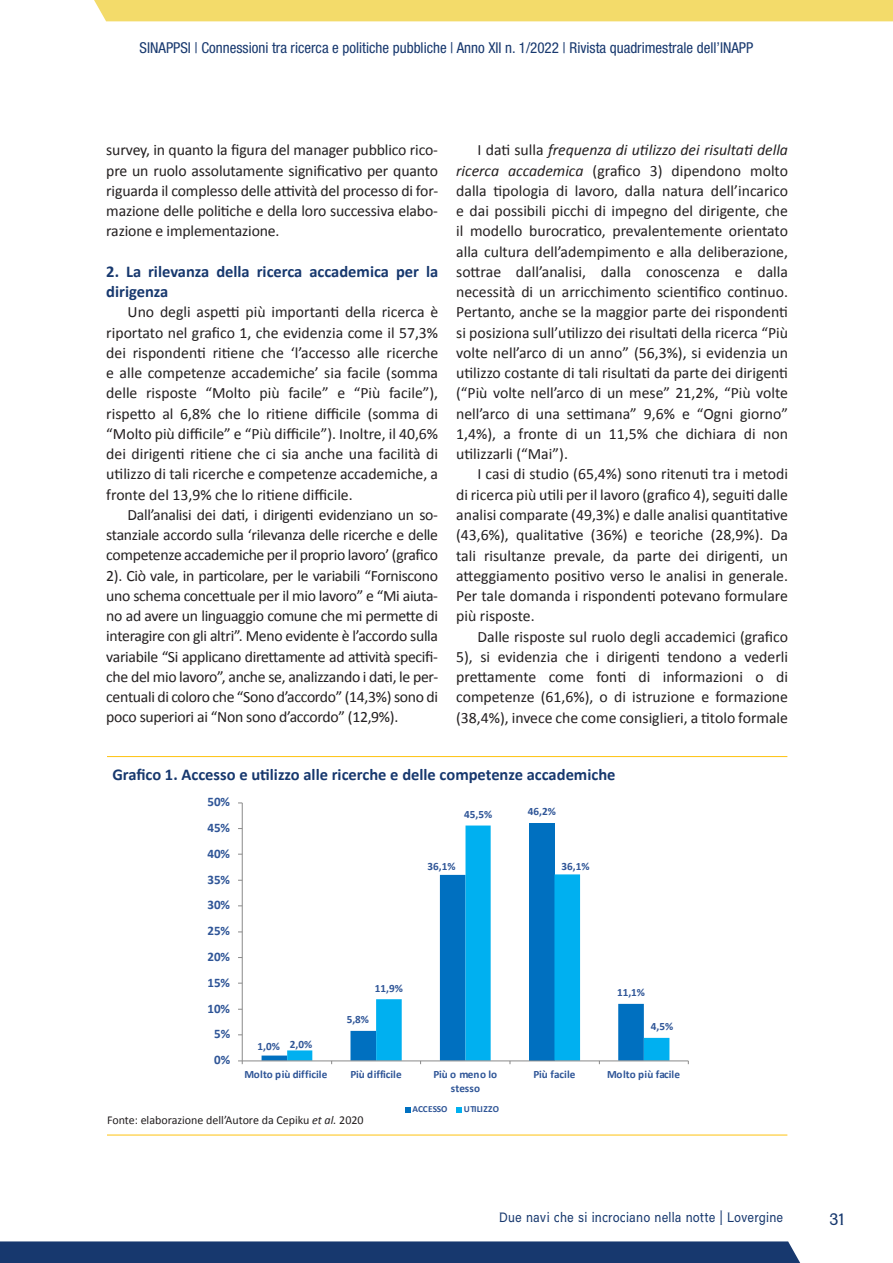
<style>
.page{position:relative;width:893px;height:1263px;background:#fff}
.page>*{position:absolute;margin:0;border:0;box-sizing:border-box;transform-origin:0 0}
.t1{font:700 16.5px/20.2px "Calibri";color:#17386e}
.t2{font:16.5px "Inapp";color:#17386e}
.t3{font:15.75px/20.2px "Calibri";color:#231f20;text-align:justify}
.t4{font:condensed 15px "Helvetica Neue LT Std";color:#17386e}
.t5{font:13.5px "Inapp";letter-spacing:.01em;color:#17386e;scale:.9 1}
.t6{font:700 13.05px "Calibri";letter-spacing:-.005em;color:#2f5597}
.t7{font:12px "Calibri";color:#231f20}
.t8{font:700 11.1px/14px "Calibri";letter-spacing:.005em;color:#2f5597;text-align:center}
.t9{font:700 9.3px "Calibri";letter-spacing:.02em;color:#2f5597}
.s1{font-style:italic}
</style>
<div class="page">
<div style="left:0;top:1241px;width:801px;height:22px;background:#17386e"></div>
<div style="left:94px;top:0;width:799px;height:21px;background:#f3db6a"></div>
<hr style="left:107px;top:756px;width:680px;height:1px;background:#fec210">
<hr style="left:107px;top:1135px;width:680px;height:1px;background:#fec210">
<svg style="left:287px;top:825px;width:382px;height:236px"></svg>
<hr style="left:242px;top:803px;width:1px;height:258px;background:#898989">
<hr style="left:242px;top:1061px;width:446px;height:1px;background:#898989">
<svg style="left:405px;top:1107px;width:5px;height:5px"></svg>
<svg style="left:457px;top:1107px;width:5px;height:5px"></svg>
<p class="t4" style="left:140px;top:39px;width:615px">SINAPPSI | Connessioni tra ricerca e politiche pubbliche | Anno XII n. 1/2022 | Rivista quadrimestrale dell’INAPP</p>
<p class="t3" style="left:106px;top:139px;width:333px">survey, in quanto la figura del manager pubblico rico&shy;pre un ruolo assolutamente significativo per quanto riguarda il complesso delle attività del processo di for&shy;mazione delle politiche e della loro successiva elabo&shy;razione e implementazione.</p>
<p class="t1" style="left:106px;top:261px;width:333px">2. La rilevanza della ricerca accademica per la dirigenza</p>
<p class="t3" style="left:106px;top:301px;width:333px;text-indent:21px">Uno degli aspetti più importanti della ricerca è riportato nel grafico 1, che evidenzia come il 57,3% dei rispondenti ritiene che ‘l’accesso alle ricerche e alle competenze accademiche’ sia facile (somma delle risposte “Molto più facile” e “Più facile”), rispetto al 6,8% che lo ritiene difficile (somma di “Molto più difficile” e “Più difficile”). Inoltre, il 40,6% dei dirigenti ritiene che ci sia anche una facilità di utilizzo di tali ricerche e competenze accademiche, a fronte del 13,9% che lo ritiene difficile.</p>
<p class="t3" style="left:106px;top:504px;width:333px;text-indent:21px">Dall’analisi dei dati, i dirigenti evidenziano un so&shy;stanziale accordo sulla ‘rilevanza delle ricerche e delle competenze accademiche per il proprio lavoro’ (grafico 2). Ciò vale, in particolare, per le variabili “Forniscono uno schema concettuale per il mio lavoro” e “Mi aiuta&shy;no ad avere un linguaggio comune che mi permette di interagire con gli altri”. Meno evidente è l’accordo sulla variabile “Si applicano direttamente ad attività specifi&shy;che del mio lavoro”, anche se, analizzando i dati, le per&shy;centuali di coloro che “Sono d’accordo” (14,3%) sono di poco superiori ai “Non sono d’accordo” (12,9%).</p>
<p class="t3" style="left:456px;top:139px;width:333px;text-indent:21px">I dati sulla <span class="s1">frequenza di utilizzo dei risultati della ricerca accademica</span> (grafico 3) dipendono molto dalla tipologia di lavoro, dalla natura dell’incarico e dai possibili picchi di impegno del dirigente, che il modello burocratico, prevalentemente orientato alla cultura dell’adempimento e alla deliberazione, sottrae dall’analisi, dalla conoscenza e dalla necessità di un arricchimento scientifico continuo.<br>Pertanto, anche se la maggior parte dei rispondenti si posiziona sull’utilizzo dei risultati della ricerca “Più volte nell’arco di un anno” (56,3%), si evidenzia un utilizzo costante di tali risultati da parte dei dirigenti (“Più volte nell’arco di un mese” 21,2%, “Più volte nell’arco di una settimana” 9,6% e “Ogni giorno” 1,4%), a fronte di un 11,5% che dichiara di non utilizzarli (“Mai”).</p>
<p class="t3" style="left:456px;top:463px;width:333px;text-indent:21px">I casi di studio (65,4%) sono ritenuti tra i metodi di ricerca più utili per il lavoro (grafico 4), seguiti dalle analisi comparate (49,3%) e dalle analisi quantitative (43,6%), qualitative (36%) e teoriche (28,9%). Da tali risultanze prevale, da parte dei dirigenti, un atteggiamento positivo verso le analisi in generale.<br>Per tale domanda i rispondenti potevano formulare più risposte.</p>
<p class="t3" style="left:456px;top:625px;width:333px;text-indent:21px">Dalle risposte sul ruolo degli accademici (grafico 5), si evidenzia che i dirigenti tendono a vederli prettamente come fonti di informazioni o di competenze (61,6%), o di istruzione e formazione (38,4%), invece che come consiglieri, a titolo formale</p>
<p class="t1" style="left:112px;top:764px;width:505px">Grafico 1. Accesso e utilizzo alle ricerche e delle competenze accademiche</p>
<p class="t6" style="left:208px;top:792px;width:24px">50%</p>
<p class="t6" style="left:208px;top:818px;width:24px">45%</p>
<p class="t6" style="left:208px;top:844px;width:24px">40%</p>
<p class="t6" style="left:208px;top:870px;width:24px">35%</p>
<p class="t6" style="left:208px;top:896px;width:24px">30%</p>
<p class="t6" style="left:208px;top:921px;width:24px">25%</p>
<p class="t6" style="left:208px;top:947px;width:24px">20%</p>
<p class="t6" style="left:208px;top:973px;width:24px">15%</p>
<p class="t6" style="left:208px;top:999px;width:24px">10%</p>
<p class="t6" style="left:214px;top:1025px;width:18px">5%</p>
<p class="t6" style="left:214px;top:1050px;width:18px">0%</p>
<p class="t8" style="left:464px;top:807px;width:30px">45,5%</p>
<p class="t8" style="left:428px;top:859px;width:30px">36,1%</p>
<p class="t8" style="left:528px;top:804px;width:30px">46,2%</p>
<p class="t8" style="left:562px;top:859px;width:30px">36,1%</p>
<p class="t8" style="left:258px;top:1039px;width:24px">1,0%</p>
<p class="t8" style="left:290px;top:1037px;width:24px">2,0%</p>
<p class="t8" style="left:375px;top:981px;width:30px">11,9%</p>
<p class="t8" style="left:347px;top:1013px;width:24px">5,8%</p>
<p class="t8" style="left:617px;top:985px;width:30px">11,1%</p>
<p class="t8" style="left:651px;top:1019px;width:24px">4,5%</p>
<p class="t8" style="left:244px;top:1067px;width:84px">Molto più difficile</p>
<p class="t8" style="left:350px;top:1067px;width:53px">Più difficile</p>
<p class="t8" style="left:433px;top:1067px;width:65px">Più o meno lo stesso</p>
<p class="t8" style="left:534px;top:1067px;width:43px">Più facile</p>
<p class="t8" style="left:607px;top:1067px;width:74px">Molto più facile</p>
<p class="t9" style="left:412px;top:1103px;width:37px">ACCESSO</p>
<p class="t9" style="left:464px;top:1103px;width:37px">UTILIZZO</p>
<p class="t7" style="left:107px;top:1112px;width:258px">Fonte: elaborazione dell’Autore da Cepiku <span class="s1">et al.</span> 2020</p>
<p class="t5" style="left:499px;top:1210px;width:317px">Due navi che si incrociano nella notte | Lovergine</p>
<p class="t2" style="left:829px;top:1210px;width:17px">31</p>
</div>
